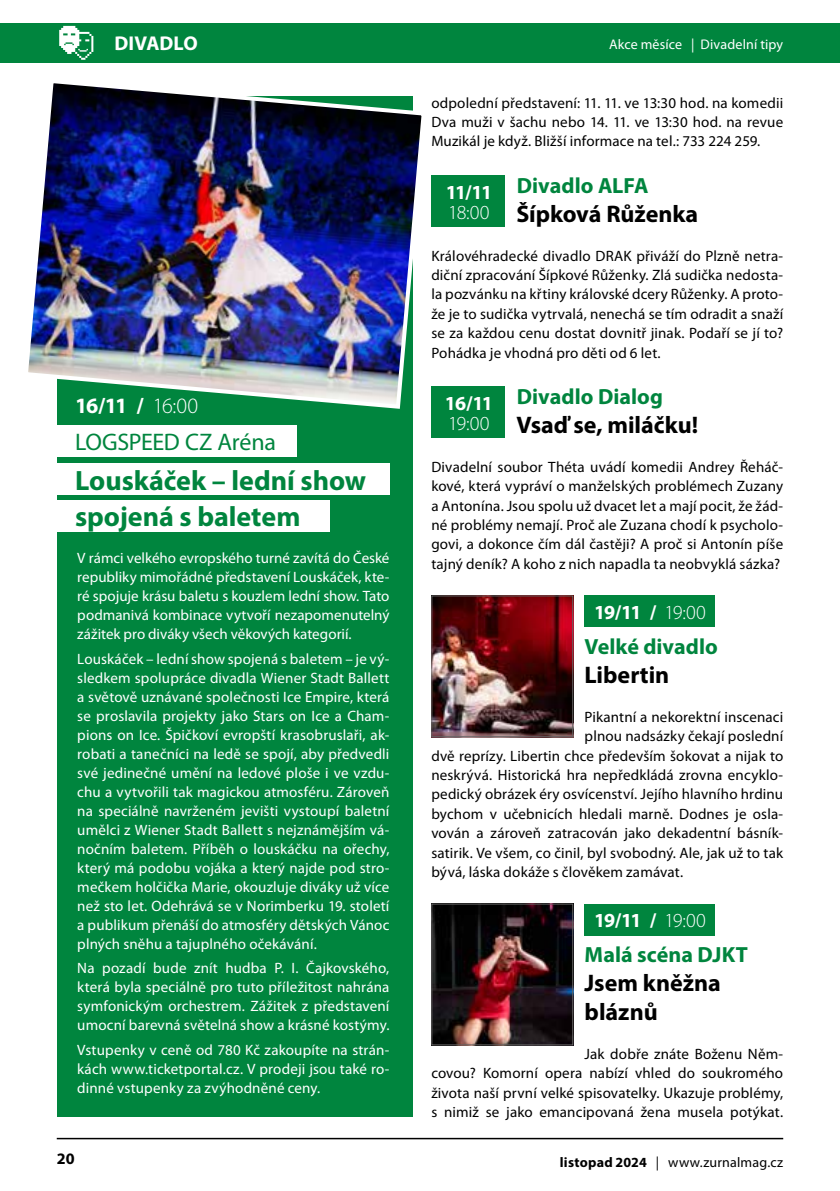
<style>
.page{position:relative;width:840px;height:1191px;background:#fff}
.page>*{position:absolute;margin:0;border:0;box-sizing:border-box;transform-origin:0 0}
.t1{font:700 28px/35.6px "Myriad Pro";color:#00853e}
.t2{font:700 24px/29.2px "Myriad Pro";color:#000}
.t3{font:24px "Myriad Pro";letter-spacing:-.01em;color:#00853e}
.t4{font:700 22px "Myriad Pro";color:#00853e}
.t5{font:700 22px "Myriad Pro";color:#fff}
.t6{font:700 20px "Myriad Pro";letter-spacing:-.045em;color:#fff}
.t7{font:300 20px "Myriad Pro";letter-spacing:-.025em;color:#fff}
.t8{font:700 20px "Myriad Pro";color:#fff}
.t9{font:700 16px "Myriad Pro";color:#000}
.t10{font:15px/19.4px "Myriad Pro";letter-spacing:.01em;color:#000;text-align:justify}
.t11{font:15px/19px "Myriad Pro";letter-spacing:.01em;color:#fff;text-align:justify}
.t12{font:14px "Myriad Pro";letter-spacing:.01em;color:#000}
.t13{font:14px "Myriad Pro";letter-spacing:.01em;color:#fff}
.s1{font-weight:300}
.s2{font-weight:700}
</style>
<div class="page">
<hr style="left:57px;top:1137px;width:725px;height:2px;background:#000">
<div style="left:0;top:23px;width:839px;height:39px;background:#00853e"></div>
<svg style="left:59px;top:26px;width:34px;height:34px"></svg>
<div style="left:584px;top:596px;width:130px;height:31px;background:#00853e"></div>
<div style="left:584px;top:904px;width:130px;height:31px;background:#00853e"></div>
<div style="left:431px;top:176px;width:74px;height:51px;background:#00853e"></div>
<div style="left:431px;top:387px;width:74px;height:51px;background:#00853e"></div>
<img style="left:433px;top:597px;width:138px;height:138px">
<div style="left:431px;top:595px;width:142px;height:142px;border:1px solid #646363"></div>
<img style="left:433px;top:905px;width:138px;height:138px">
<div style="left:431px;top:903px;width:142px;height:142px;border:1px solid #646363"></div>
<div style="left:57px;top:96px;width:355px;height:1021px;background:#00853e"></div>
<img style="left:28px;top:83px;width:394px;height:328px">
<div style="left:50px;top:425px;width:246px;height:31px;background:#fff"></div>
<div style="left:50px;top:463px;width:339px;height:31px;background:#fff"></div>
<div style="left:50px;top:500px;width:279px;height:31px;background:#fff"></div>
<h3 class="t8" style="left:114px;top:30px;width:85px">DIVADLO</h3>
<p class="t13" style="left:608px;top:35px;width:175px">Akce měsíce | Divadelní tipy</p>
<h3 class="t5" style="left:75px;top:391px;width:125px">16/11 / <span class="s1">16:00</span></h3>
<h2 class="t3" style="left:75px;top:427px;width:202px">LOGSPEED CZ Aréna</h2>
<h1 class="t1" style="left:75px;top:462px;width:292px">Louskáček – lední show spojená s baletem</h1>
<p class="t11" style="left:77px;top:548px;width:313px">V rámci velkého evropského turné zavítá do České republiky mimořádné představení Louskáček, kte&shy;ré spojuje krásu baletu s kouzlem lední show. Tato podmanivá kombinace vytvoří nezapomenutelný zážitek pro diváky všech věkových kategorií.</p>
<p class="t11" style="left:77px;top:649px;width:313px">Louskáček – lední show spojená s baletem – je vý&shy;sledkem spolupráce divadla Wiener Stadt Ballett a světově uznávané společnosti Ice Empire, která se proslavila projekty jako Stars on Ice a Cham&shy;pions on Ice. Špičkoví evropští krasobruslaři, ak&shy;robati a tanečníci na ledě se spojí, aby předvedli své jedinečné umění na ledové ploše i ve vzdu&shy;chu a vytvořili tak magickou atmosféru. Zároveň na speciálně navrženém jevišti vystoupí baletní umělci z Wiener Stadt Ballett s nejznámějším vá&shy;nočním baletem. Příběh o louskáčku na ořechy, který má podobu vojáka a který najde pod stro&shy;mečkem holčička Marie, okouzluje diváky už více než sto let. Odehrává se v Norimberku 19. století a publikum přenáší do atmosféry dětských Vánoc plných sněhu a tajuplného očekávání.</p>
<p class="t11" style="left:77px;top:958px;width:313px">Na pozadí bude znít hudba P. I. Čajkovského, která byla speciálně pro tuto příležitost nahrána symfonickým orchestrem. Zážitek z představení umocní barevná světelná show a krásné kostýmy.</p>
<p class="t11" style="left:77px;top:1040px;width:313px">Vstupenky v ceně od 780 Kč zakoupíte na strán&shy;kách www.ticketportal.cz. V prodeji jsou také ro&shy;dinné vstupenky za zvýhodněné ceny.</p>
<p class="t10" style="left:431px;top:93px;width:353px">odpolední představení: 11. 11. ve 13:30 hod. na komedii Dva muži v šachu nebo 14. 11. ve 13:30 hod. na revue Muzikál je když. Bližší informace na tel.: 733 224 259.</p>
<h3 class="t4" style="left:516px;top:171px;width:133px">Divadlo ALFA</h3>
<h2 class="t2" style="left:516px;top:198px;width:183px">Šípková Růženka</h2>
<p class="t10" style="left:431px;top:246px;width:353px">Královéhradecké divadlo DRAK přiváží do Plzně netra&shy;diční zpracování Šípkové Růženky. Zlá sudička nedosta&shy;la pozvánku na křtiny královské dcery Růženky. A proto&shy;že je to sudička vytrvalá, nenechá se tím odradit a snaží se za každou cenu dostat dovnitř jinak. Podaří se jí to?<br>Pohádka je vhodná pro děti od 6 let.</p>
<h3 class="t4" style="left:516px;top:382px;width:148px">Divadlo Dialog</h3>
<h2 class="t2" style="left:516px;top:409px;width:183px">Vsaď se, miláčku!</h2>
<p class="t10" style="left:431px;top:457px;width:353px">Divadelní soubor Théta uvádí komedii Andrey Řeháč&shy;kové, která vypráví o manželských problémech Zuzany a Antonína. Jsou spolu už dvacet let a mají pocit, že žád&shy;né problémy nemají. Proč ale Zuzana chodí k psycholo&shy;govi, a dokonce čím dál častěji? A proč si Antonín píše tajný deník? A koho z nich napadla ta neobvyklá sázka?</p>
<h3 class="t6" style="left:593px;top:599px;width:113px">19/11 / <span class="s1">19:00</span></h3>
<h3 class="t4" style="left:584px;top:632px;width:135px">Velké divadlo</h3>
<h2 class="t2" style="left:584px;top:659px;width:86px">Libertin</h2>
<p class="t10" style="left:584px;top:707px;width:200px">Pikantní a nekorektní inscenaci</p>
<p class="t10" style="left:584px;top:726px;width:200px">plnou nadsázky čekají poslední</p>
<p class="t10" style="left:431px;top:745px;width:353px">dvě reprízy. Libertin chce především šokovat a nijak to</p>
<p class="t10" style="left:431px;top:765px;width:353px">neskrývá. Historická hra nepředkládá zrovna encyklo-</p>
<p class="t10" style="left:431px;top:784px;width:353px">pedický obrázek éry osvícenství. Jejího hlavního hrdinu</p>
<p class="t10" style="left:431px;top:803px;width:353px">bychom v učebnicích hledali marně. Dodnes je osla-</p>
<p class="t10" style="left:431px;top:823px;width:353px">vován a zároveň zatracován jako dekadentní básník-</p>
<p class="t10" style="left:431px;top:842px;width:353px">satirik. Ve všem, co činil, byl svobodný. Ale, jak už to tak</p>
<p class="t10" style="left:431px;top:862px;width:253px">bývá, láska dokáže s člověkem zamávat.</p>
<h3 class="t6" style="left:593px;top:907px;width:113px">19/11 / <span class="s1">19:00</span></h3>
<h3 class="t4" style="left:584px;top:940px;width:165px">Malá scéna DJKT</h3>
<h2 class="t2" style="left:584px;top:967px;width:138px">Jsem kněžna bláznů</h2>
<p class="t10" style="left:431px;top:1044px;width:353px;text-indent:153px">Jak dobře znáte Boženu Něm&shy;covou? Komorní opera nabízí vhled do soukromého života naší první velké spisovatelky. Ukazuje problémy, s nimiž se jako emancipovaná žena musela potýkat.</p>
<h3 class="t6" style="left:445px;top:179px;width:48px">11/11</h3>
<h3 class="t7" style="left:448px;top:200px;width:43px">18:00</h3>
<h3 class="t6" style="left:444px;top:390px;width:49px">16/11</h3>
<h3 class="t7" style="left:448px;top:411px;width:43px">19:00</h3>
<p class="t9" style="left:57px;top:1148px;width:19px">20</p>
<p class="t12" style="left:559px;top:1153px;width:225px"><span class="s2">listopad 2024</span> | www.zurnalmag.cz</p>
</div>
